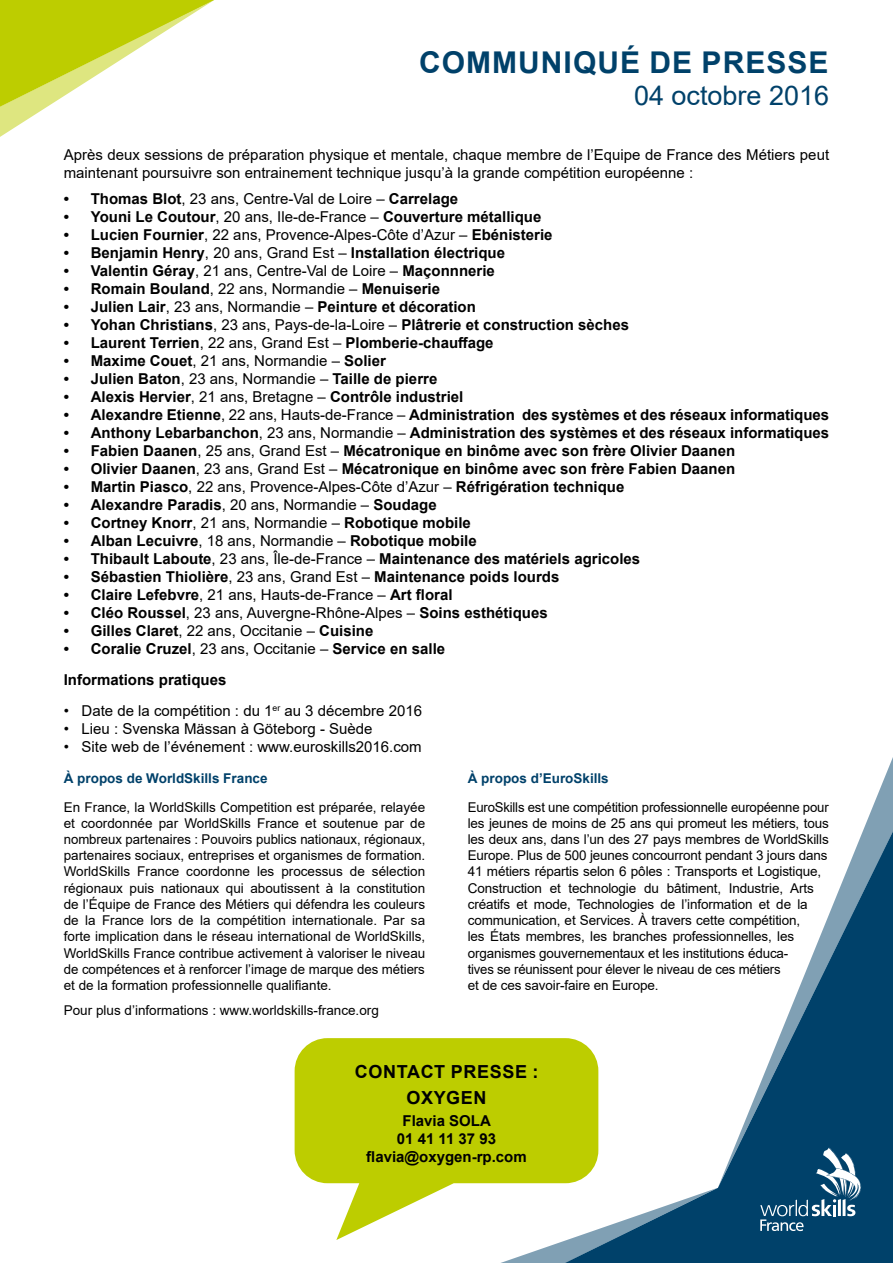
<style>
.page{position:relative;width:893px;height:1263px;background:#fff}
.page>*{position:absolute;margin:0;border:0;box-sizing:border-box;transform-origin:0 0}
.t1{font:700 30px "Arial";letter-spacing:.035em;color:#00416a}
.t2{font:27px "Arial";color:#00416a}
.t3{font:700 18px/25.8px "Arial";letter-spacing:.035em;color:#000;text-align:center}
.t4{font:700 15px/18px "Arial";color:#000}
.t5{font:15px/18px "Arial";color:#000}
.t6{font:13.5px/16.2px "Arial";letter-spacing:-.01em;color:#000;text-align:justify}
.t7{font:700 13.5px "Arial";color:#00416a}
.s1{font-weight:700}
.s2{font-weight:400}
</style>
<div class="page">
<svg style="left:295px;top:1038px;width:205px;height:202px;fill:#bdcd00"></svg>
<svg style="left:0;top:0;width:214px;height:137px"></svg>
<svg style="left:500px;top:757px;width:393px;height:506px"></svg>
<svg style="left:565px;top:831px;width:328px;height:432px"></svg>
<svg style="left:760px;top:1147px;width:101px;height:84px;background:#2d6284"></svg>
<h1 class="t1" style="left:419px;top:41px;width:411px">COMMUNIQUÉ DE PRESSE</h1>
<h2 class="t2" style="left:634px;top:77px;width:197px">04 octobre 2016</h2>
<p class="t5" style="left:64px;top:145px;width:767px">Après deux sessions de préparation physique et mentale, chaque membre de l’Equipe de France des Métiers peut maintenant poursuivre son entrainement technique jusqu’à la grande compétition européenne :</p>
<p class="t5" style="left:64px;top:190px;width:396px"><span class="s1">• Thomas Blot</span>, 23 ans, Centre-Val de Loire – <span class="s1">Carrelage</span></p>
<p class="t4" style="left:64px;top:208px;width:479px">• Youni Le Coutour<span class="s2">, 20 ans, Ile-de-France –</span> Couverture métallique</p>
<p class="t5" style="left:64px;top:226px;width:490px"><span class="s1">• Lucien Fournier</span>, 22 ans, Provence-Alpes-Côte d’Azur – <span class="s1">Ebénisterie</span></p>
<p class="t4" style="left:64px;top:244px;width:443px">• Benjamin Henry<span class="s2">, 20 ans, Grand Est –</span> Installation électrique</p>
<p class="t4" style="left:64px;top:262px;width:433px">• Valentin Géray<span class="s2">, 21 ans, Centre-Val de Loire –</span> Maçonnnerie</p>
<p class="t4" style="left:64px;top:280px;width:378px">• Romain Bouland<span class="s2">, 22 ans, Normandie –</span> Menuiserie</p>
<p class="t4" style="left:64px;top:298px;width:414px">• Julien Lair<span class="s2">, 23 ans, Normandie –</span> Peinture et décoration</p>
<p class="t4" style="left:64px;top:316px;width:567px">• Yohan Christians<span class="s2">, 23 ans, Pays-de-la-Loire –</span> Plâtrerie et construction sèches</p>
<p class="t4" style="left:64px;top:334px;width:431px">• Laurent Terrien<span class="s2">, 22 ans, Grand Est –</span> Plomberie-chauffage</p>
<p class="t4" style="left:64px;top:352px;width:324px">• Maxime Couet<span class="s2">, 21 ans, Normandie –</span> Solier</p>
<p class="t4" style="left:64px;top:370px;width:375px">• Julien Baton<span class="s2">, 23 ans, Normandie –</span> Taille de pierre</p>
<p class="t4" style="left:64px;top:388px;width:401px">• Alexis Hervier<span class="s2">, 21 ans, Bretagne –</span> Contrôle industriel</p>
<p class="t4" style="left:64px;top:406px;width:767px">• Alexandre Etienne<span class="s2">, 22 ans, Hauts-de-France –</span> Administration des systèmes et des réseaux informatiques</p>
<p class="t4" style="left:64px;top:424px;width:767px">• Anthony Lebarbanchon<span class="s2">, 23 ans, Normandie –</span> Administration des systèmes et des réseaux informatiques</p>
<p class="t4" style="left:64px;top:442px;width:673px">• Fabien Daanen<span class="s2">, 25 ans, Grand Est –</span> Mécatronique en binôme avec son frère Olivier Daanen</p>
<p class="t4" style="left:64px;top:460px;width:673px">• Olivier Daanen<span class="s2">, 23 ans, Grand Est –</span> Mécatronique en binôme avec son frère Fabien Daanen</p>
<p class="t4" style="left:64px;top:478px;width:562px">• Martin Piasco<span class="s2">, 22 ans, Provence-Alpes-Côte d’Azur –</span> Réfrigération technique</p>
<p class="t4" style="left:64px;top:496px;width:375px">• Alexandre Paradis<span class="s2">, 20 ans, Normandie –</span> Soudage</p>
<p class="t4" style="left:64px;top:514px;width:409px">• Cortney Knorr<span class="s2">, 21 ans, Normandie –</span> Robotique mobile</p>
<p class="t4" style="left:64px;top:532px;width:414px">• Alban Lecuivre<span class="s2">, 18 ans, Normandie –</span> Robotique mobile</p>
<p class="t4" style="left:64px;top:550px;width:578px">• Thibault Laboute<span class="s2">, 23 ans, Île-de-France –</span> Maintenance des matériels agricoles</p>
<p class="t4" style="left:64px;top:568px;width:497px">• Sébastien Thiolière<span class="s2">, 23 ans, Grand Est –</span> Maintenance poids lourds</p>
<p class="t4" style="left:64px;top:586px;width:390px">• Claire Lefebvre<span class="s2">, 21 ans, Hauts-de-France –</span> Art floral</p>
<p class="t4" style="left:64px;top:604px;width:485px">• Cléo Roussel<span class="s2">, 23 ans, Auvergne-Rhône-Alpes –</span> Soins esthétiques</p>
<p class="t4" style="left:64px;top:622px;width:311px">• Gilles Claret<span class="s2">, 22 ans, Occitanie –</span> Cuisine</p>
<p class="t4" style="left:64px;top:634px;width:383px;line-height:30.8px">• Coralie Cruzel<span class="s2">, 23 ans, Occitanie –</span> Service en salle<br>Informations pratiques</p>
<p class="t5" style="left:64px;top:701px;width:360px">• Date de la compétition : du 1<sup>er</sup> au 3 décembre 2016</p>
<p class="t5" style="left:64px;top:719px;width:310px">• Lieu : Svenska Mässan à Göteborg - Suède</p>
<p class="t5" style="left:64px;top:737px;width:359px">• Site web de l’événement : www.euroskills2016.com</p>
<p class="t7" style="left:64px;top:768px;width:205px">À propos de WorldSkills France</p>
<p class="t6" style="left:64px;top:799px;width:363px">En France, la WorldSkills Competition est préparée, relayée et coordonnée par WorldSkills France et soutenue par de nombreux partenaires : Pouvoirs publics nationaux, régionaux, partenaires sociaux, entreprises et organismes de formation.<br>WorldSkills France coordonne les processus de sélection régionaux puis nationaux qui aboutissent à la constitution de l’Équipe de France des Métiers qui défendra les couleurs de la France lors de la compétition internationale. Par sa forte implication dans le réseau international de WorldSkills, WorldSkills France contribue activement à valoriser le niveau de compétences et à renforcer l’image de marque des métiers et de la formation professionnelle qualifiante.</p>
<p class="t6" style="left:64px;top:1002px;width:317px">Pour plus d’informations : www.worldskills-france.org</p>
<p class="t7" style="left:468px;top:768px;width:143px">À propos d’EuroSkills</p>
<p class="t6" style="left:468px;top:799px;width:363px;text-align:left">EuroSkills est une compétition professionnelle européenne pour les jeunes de moins de 25 ans qui promeut les métiers, tous les deux ans, dans l’un des 27 pays membres de WorldSkills Europe. Plus de 500 jeunes concourront pendant 3 jours dans 41 métiers répartis selon 6 pôles : Transports et Logistique, Construction et technologie du bâtiment, Industrie, Arts créatifs et mode, Technologies de l’information et de la communication, et Services. À travers cette compétition,<br>les États membres, les branches professionnelles, les organismes gouvernementaux et les institutions éduca-<br>tives se réunissent pour élever le niveau de ces métiers<br>et de ces savoir-faire en Europe.</p>
<p class="t3" style="left:355px;top:1059px;width:185px">CONTACT PRESSE :<br>OXYGEN</p>
<p class="t4" style="left:366px;top:1112px;width:162px;text-align:center">Flavia SOLA<br>01 41 11 37 93 flavia@oxygen-rp.com</p>
</div>
